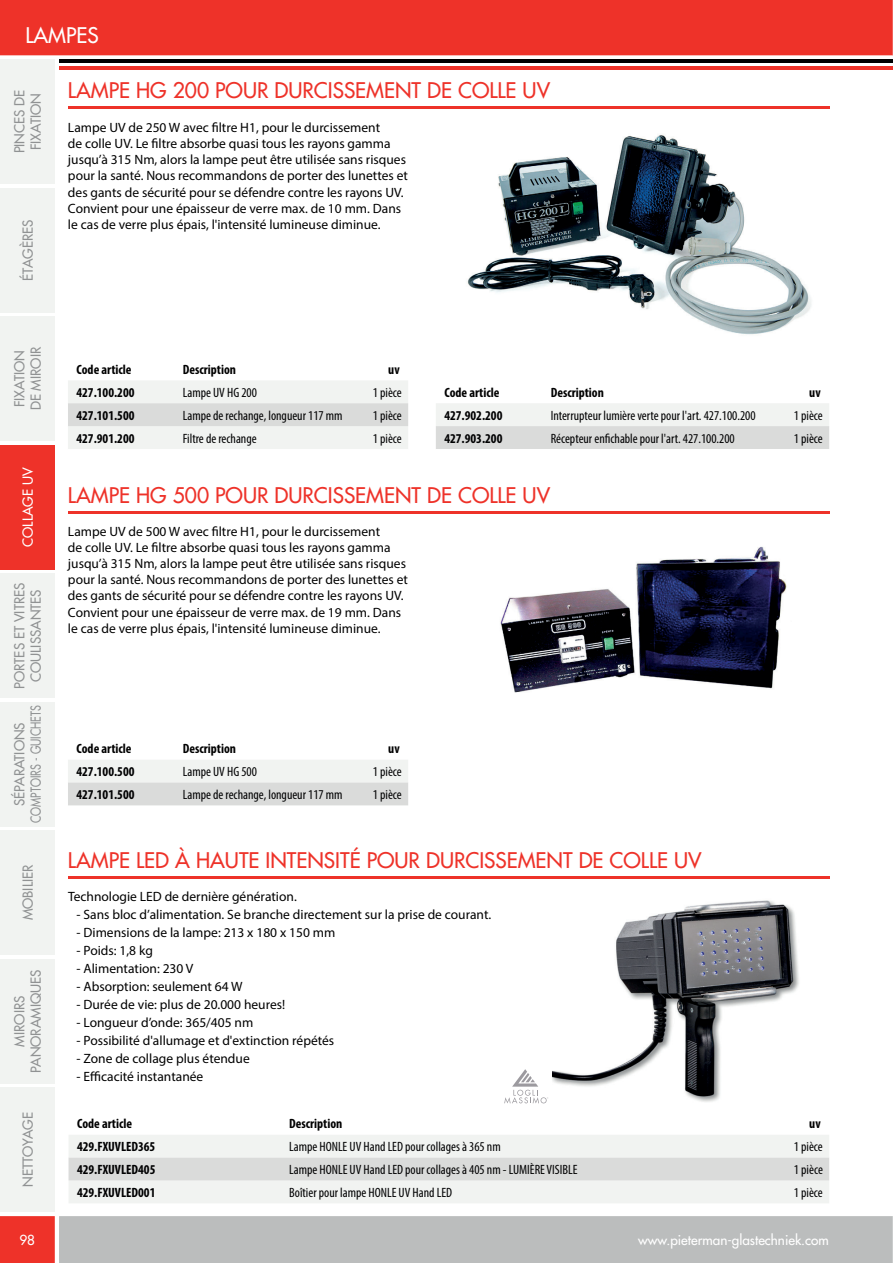
<style>
.page{position:relative;width:893px;height:1263px;background:#fff}
.page>*{position:absolute;margin:0;border:0;box-sizing:border-box;transform-origin:0 0}
.t1{font:500 21px "Futura Std";color:#ee3229}
.t2{font:500 21px "Futura Std";color:#fff}
.t3{font:13.5px/16.2px "Myriad Pro";color:#000001}
.t4{font:condensed 13.5px "Myriad Pro";color:#000001}
.t5{font:700 condensed 13.5px "Myriad Pro";color:#000001}
.t6{font:500 13.5px/16.2px "Futura Std";color:#909293;text-align:center}
.t7{font:500 13.5px "Futura Std";color:#fff}
</style>
<div class="page">
<div style="left:0;top:0;width:892px;height:55px;background:#ee3229"></div>
<div style="left:0;top:1216px;width:893px;height:47px;background:#bbbdbd"></div>
<div style="left:0;top:60px;width:55px;height:124px;background:#f1f3f1"></div>
<div style="left:0;top:188px;width:55px;height:124px;background:#f1f3f1"></div>
<div style="left:0;top:317px;width:55px;height:124px;background:#f1f3f1"></div>
<div style="left:0;top:445px;width:55px;height:124px;background:#ee3229"></div>
<div style="left:0;top:574px;width:55px;height:124px;background:#f1f3f1"></div>
<div style="left:0;top:702px;width:55px;height:124px;background:#f1f3f1"></div>
<div style="left:0;top:831px;width:55px;height:124px;background:#f1f3f1"></div>
<div style="left:0;top:959px;width:55px;height:124px;background:#f1f3f1"></div>
<div style="left:0;top:1088px;width:55px;height:124px;background:#f1f3f1"></div>
<hr style="left:59px;top:66px;width:833px;height:3px;background:#ee3229">
<hr style="left:59px;top:60px;width:833px;height:3px;background:#000001">
<svg style="left:892px;top:0;width:1px;height:69px"></svg>
<img style="left:467px;top:135px;width:344px;height:200px">
<img style="left:500px;top:546px;width:287px;height:147px">
<hr style="left:68px;top:107px;width:761px;height:2px;background:#ee3229">
<hr style="left:68px;top:511px;width:761px;height:2px;background:#ee3229">
<svg style="left:68px;top:381px;width:340px;height:68px"></svg>
<svg style="left:68px;top:760px;width:340px;height:45px"></svg>
<svg style="left:436px;top:403px;width:393px;height:46px"></svg>
<hr style="left:68px;top:876px;width:761px;height:2px;background:#ee3229">
<div style="left:69px;top:1135px;width:760px;height:68px;background:#f1f3f1"></div>
<div style="left:69px;top:1158px;width:760px;height:22px;background:#dadbda"></div>
<img style="left:552px;top:900px;width:247px;height:202px">
<svg style="left:504px;top:1069px;width:44px;height:34px"></svg>
<h1 class="t2" style="left:25px;top:23px;width:75px">LAMPES</h1>
<h1 class="t1" style="left:68px;top:79px;width:484px">LAMPE HG 200 POUR DURCISSEMENT DE COLLE UV</h1>
<p class="t6" style="left:12px;top:153px;width:65px;text-align:left;rotate:-90deg">PINCES DE<br>FIXATION</p>
<p class="t3" style="left:68px;top:120px;width:341px">Lampe UV de 250 W avec filtre H1, pour le durcissement<br>de colle UV. Le filtre absorbe quasi tous les rayons gamma jusqu’à 315 Nm, alors la lampe peut être utilisée sans risques pour la santé. Nous recommandons de porter des lunettes et des gants de sécurité pour se défendre contre les rayons UV.<br>Convient pour une épaisseur de verre max. de 10 mm. Dans le cas de verre plus épais, l'intensité lumineuse diminue.</p>
<p class="t6" style="left:20px;top:281px;width:62px;rotate:-90deg">ÉTAGÈRES</p>
<p class="t6" style="left:12px;top:410px;width:65px;text-align:left;rotate:-90deg">FIXATION<br>DE MIROIR</p>
<p class="t7" style="left:20px;top:547px;width:81px;rotate:-90deg">COLLAGE UV</p>
<p class="t6" style="left:12px;top:689px;width:107px;rotate:-90deg">PORTES ET VITRES<br>COULISSANTES</p>
<p class="t6" style="left:12px;top:823px;width:119px;rotate:-90deg">SÉPARATIONS<br>COMPTOIRS - GUICHETS</p>
<p class="t6" style="left:20px;top:920px;width:57px;rotate:-90deg">MOBILIER</p>
<p class="t6" style="left:12px;top:1073px;width:104px;rotate:-90deg">MIROIRS<br>PANORAMIQUES</p>
<p class="t6" style="left:20px;top:1187px;width:76px;rotate:-90deg">NETTOYAGE</p>
<p class="t7" style="left:19px;top:1233px;width:17px">98</p>
<p class="t5" style="left:76px;top:364px;width:57px">Code article</p>
<p class="t5" style="left:183px;top:364px;width:55px">Description</p>
<p class="t5" style="left:388px;top:364px;width:13px">uv</p>
<p class="t5" style="left:76px;top:387px;width:60px">427.100.200</p>
<p class="t4" style="left:183px;top:387px;width:76px">Lampe UV HG 200</p>
<p class="t4" style="left:373px;top:387px;width:30px">1 pièce</p>
<p class="t5" style="left:76px;top:410px;width:60px">427.101.500</p>
<p class="t4" style="left:183px;top:410px;width:161px">Lampe de rechange, longueur 117 mm</p>
<p class="t4" style="left:373px;top:410px;width:30px">1 pièce</p>
<p class="t5" style="left:76px;top:433px;width:60px">427.901.200</p>
<p class="t4" style="left:183px;top:433px;width:75px">Filtre de rechange</p>
<p class="t4" style="left:373px;top:433px;width:30px">1 pièce</p>
<p class="t5" style="left:444px;top:387px;width:57px">Code article</p>
<p class="t5" style="left:551px;top:387px;width:55px">Description</p>
<p class="t5" style="left:809px;top:387px;width:13px">uv</p>
<p class="t5" style="left:444px;top:410px;width:60px">427.902.200</p>
<p class="t4" style="left:551px;top:410px;width:206px">Interrupteur lumière verte pour l'art. 427.100.200</p>
<p class="t4" style="left:794px;top:410px;width:30px">1 pièce</p>
<p class="t5" style="left:444px;top:433px;width:60px">427.903.200</p>
<p class="t4" style="left:551px;top:433px;width:186px">Récepteur enfichable pour l'art. 427.100.200</p>
<p class="t4" style="left:794px;top:433px;width:30px">1 pièce</p>
<h1 class="t1" style="left:68px;top:483px;width:484px">LAMPE HG 500 POUR DURCISSEMENT DE COLLE UV</h1>
<p class="t3" style="left:68px;top:524px;width:341px">Lampe UV de 500 W avec filtre H1, pour le durcissement<br>de colle UV. Le filtre absorbe quasi tous les rayons gamma jusqu’à 315 Nm, alors la lampe peut être utilisée sans risques pour la santé. Nous recommandons de porter des lunettes et des gants de sécurité pour se défendre contre les rayons UV.<br>Convient pour une épaisseur de verre max. de 19 mm. Dans le cas de verre plus épais, l'intensité lumineuse diminue.</p>
<p class="t5" style="left:76px;top:744px;width:57px">Code article</p>
<p class="t5" style="left:183px;top:744px;width:55px">Description</p>
<p class="t5" style="left:388px;top:744px;width:13px">uv</p>
<p class="t5" style="left:76px;top:766px;width:60px">427.100.500</p>
<p class="t4" style="left:183px;top:766px;width:76px">Lampe UV HG 500</p>
<p class="t4" style="left:373px;top:766px;width:30px">1 pièce</p>
<p class="t5" style="left:76px;top:789px;width:60px">427.101.500</p>
<p class="t4" style="left:183px;top:789px;width:161px">Lampe de rechange, longueur 117 mm</p>
<p class="t4" style="left:373px;top:789px;width:30px">1 pièce</p>
<h1 class="t1" style="left:68px;top:848px;width:635px">LAMPE LED À HAUTE INTENSITÉ POUR DURCISSEMENT DE COLLE UV</h1>
<p class="t3" style="left:68px;top:889px;width:230px">Technologie LED de dernière génération.</p>
<p class="t3" style="left:77px;top:907px;width:416px">- Sans bloc d’alimentation. Se branche directement sur la prise de courant.</p>
<p class="t3" style="left:77px;top:925px;width:260px">- Dimensions de la lampe: 213 x 180 x 150 mm</p>
<p class="t3" style="left:77px;top:943px;width:78px">- Poids: 1,8 kg</p>
<p class="t3" style="left:77px;top:961px;width:118px">- Alimentation: 230 V</p>
<p class="t3" style="left:77px;top:979px;width:167px">- Absorption: seulement 64 W</p>
<p class="t3" style="left:77px;top:997px;width:210px">- Durée de vie: plus de 20.000 heures!</p>
<p class="t3" style="left:77px;top:1015px;width:178px">- Longueur d’onde: 365/405 nm</p>
<p class="t3" style="left:77px;top:1033px;width:259px">- Possibilité d'allumage et d'extinction répétés</p>
<p class="t3" style="left:77px;top:1051px;width:175px">- Zone de collage plus étendue</p>
<p class="t3" style="left:77px;top:1069px;width:128px">- Efficacité instantanée</p>
<p class="t5" style="left:77px;top:1119px;width:57px">Code article</p>
<p class="t5" style="left:289px;top:1119px;width:55px">Description</p>
<p class="t5" style="left:809px;top:1119px;width:13px">uv</p>
<p class="t5" style="left:77px;top:1142px;width:80px">429.FXUVLED365</p>
<p class="t4" style="left:289px;top:1142px;width:213px">Lampe HONLE UV Hand LED pour collages à 365 nm</p>
<p class="t4" style="left:794px;top:1142px;width:30px">1 pièce</p>
<p class="t5" style="left:77px;top:1164px;width:80px">429.FXUVLED405</p>
<p class="t4" style="left:289px;top:1164px;width:290px">Lampe HONLE UV Hand LED pour collages à 405 nm - LUMIÈRE VISIBLE</p>
<p class="t4" style="left:794px;top:1164px;width:30px">1 pièce</p>
<p class="t5" style="left:77px;top:1187px;width:80px">429.FXUVLED001</p>
<p class="t4" style="left:289px;top:1187px;width:164px">Boîtier pour lampe HONLE UV Hand LED</p>
<p class="t4" style="left:794px;top:1187px;width:30px">1 pièce</p>
<p class="t7" style="left:638px;top:1233px;width:192px">www.pieterman-glastechniek.com</p>
</div>
